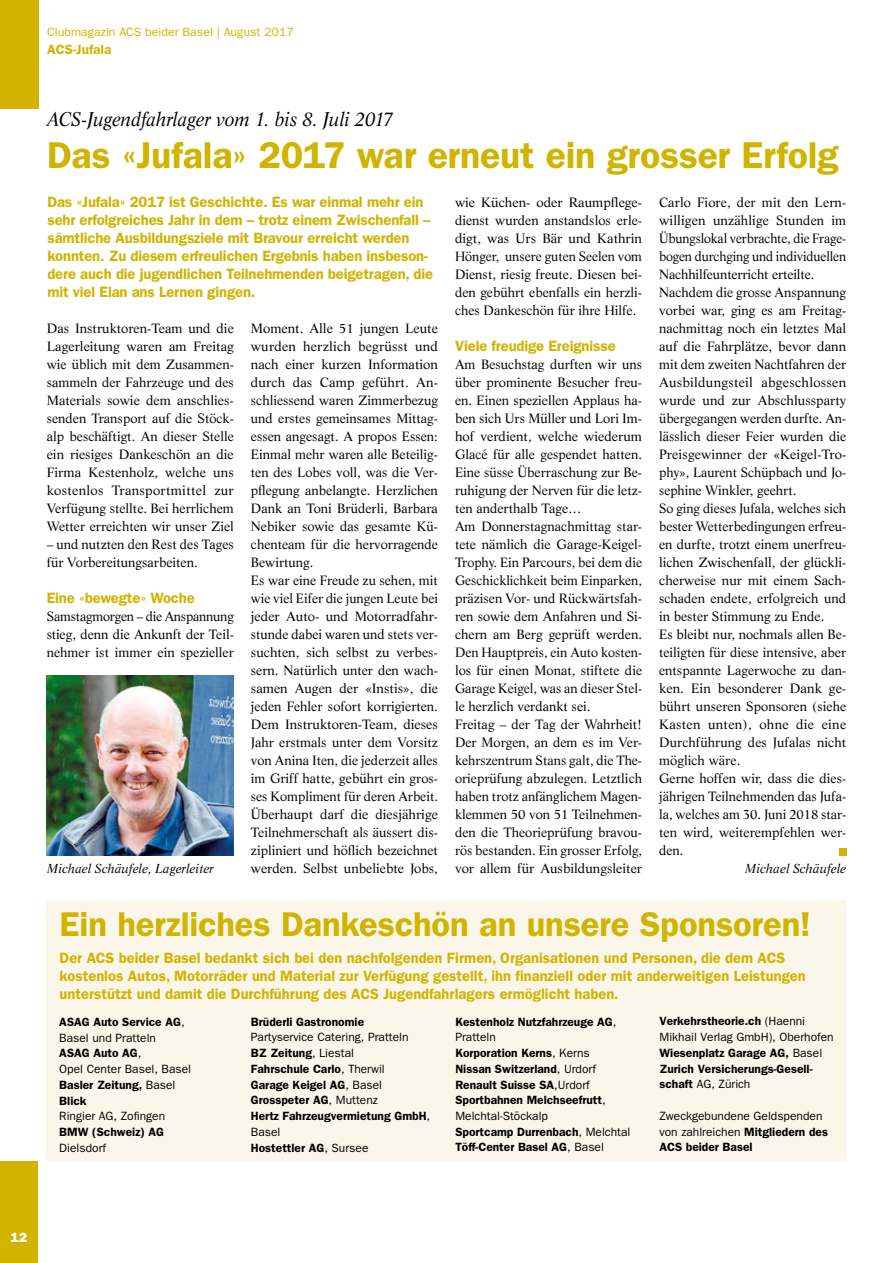
<style>
.page{position:relative;width:893px;height:1263px;background:#fff}
.page>*{position:absolute;margin:0;border:0;box-sizing:border-box;transform-origin:0 0}
.t1{font:600 37.5px "ITC Franklin Gothic Std";letter-spacing:-.005em;color:#d0b400}
.t2{font:600 34.5px "ITC Franklin Gothic Std";letter-spacing:-.005em;color:#d0b400}
.t3{font:italic 19.5px "Life LT Std";letter-spacing:-.01em;color:#000;scale:.95 1}
.t4{font:600 15px/18px "ITC Franklin Gothic Std";letter-spacing:-.01em;color:#d0b400}
.t5{font:600 13.5px "ITC Franklin Gothic Std";letter-spacing:.005em;color:#d0b400}
.t6{font:13.5px "ITC Franklin Gothic Std Hvy";color:#fff}
.t7{font:13.2px/18px "Life LT Std";color:#000}
.t8{font:italic 12.75px "Life LT Std";color:#000}
.t9{font:600 12px/15.8px "ITC Franklin Gothic Std";color:#000}
.t10{font:12px/15.8px "ITC Franklin Gothic Std";color:#000}
.t11{font:12px "ITC Franklin Gothic Std";color:#d0b400}
.s1{font-weight:400}
.s2{font-weight:600}
</style>
<div class="page">
<div style="left:0;top:0;width:38px;height:108px;background:#d0b400"></div>
<div style="left:0;top:1162px;width:38px;height:101px;background:#d0b400"></div>
<div style="left:47px;top:900px;width:799px;height:261px;background:#faf7ea"></div>
<div style="left:839px;top:848px;width:7px;height:7px;background:#d0b400"></div>
<img style="left:47px;top:675px;width:187px;height:180px">
<p class="t11" style="left:47px;top:25px;width:248px">Clubmagazin ACS beider Basel | August 2017</p>
<p class="t5" style="left:47px;top:41px;width:66px">ACS-Jufala</p>
<h3 class="t3" style="left:47px;top:107px;width:366px">ACS-Jugendfahrlager vom 1. bis 8. Juli 2017</h3>
<h1 class="t1" style="left:47px;top:133px;width:793px">Das «Jufala» 2017 war erneut ein grosser Erfolg</h1>
<p class="t4" style="left:47px;top:193px;width:387px">Das «Jufala» 2017 ist Geschichte. Es war einmal mehr ein sehr erfolgreiches Jahr in dem – trotz einem Zwischenfall – sämtliche Ausbildungsziele mit Bravour erreicht werden konnten. Zu diesem erfreulichen Ergebnis haben insbeson&shy;dere auch die jugendlichen Teilnehmenden beigetragen, die mit viel Elan ans Lernen gingen.</p>
<p class="t7" style="left:455px;top:193px;width:189px;text-align:justify">wie Küchen- oder Raumpflege&shy;dienst wurden anstandslos erle&shy;digt, was Urs Bär und Kathrin Hönger, unsere guten Seelen vom Dienst, riesig freute. Diesen bei&shy;den gebührt ebenfalls ein herzli&shy;ches Dankeschön für ihre Hilfe.</p>
<p class="t4" style="left:455px;top:337px;width:162px">Viele freudige Ereignisse</p>
<p class="t7" style="left:455px;top:355px;width:189px">Am Besuchstag durften wir uns über prominente Besucher freu&shy;en. Einen speziellen Applaus ha&shy;ben sich Urs Müller und Lori Im&shy;hof verdient, welche wiederum<br>Glacé für alle gespendet hatten.<br>Eine süsse Überraschung zur Be&shy;ruhigung der Nerven für die letz&shy;ten anderthalb Tage…<br>Am Donnerstagnachmittag star&shy;tete nämlich die Garage-Keigel-<br>Trophy. Ein Parcours, bei dem die<br>Geschicklichkeit beim Einparken, präzisen Vor- und Rückwärtsfah&shy;ren sowie dem Anfahren und Si&shy;chern am Berg geprüft werden.<br>Den Hauptpreis, ein Auto kosten&shy;los für einen Monat, stiftete die<br>Garage Keigel, was an dieser Stel&shy;le herzlich verdankt sei.<br>Freitag – der Tag der Wahrheit!<br>Der Morgen, an dem es im Ver&shy;kehrszentrum Stans galt, die The&shy;orieprüfung abzulegen. Letztlich haben trotz anfänglichem Magen&shy;klemmen 50 von 51 Teilnehmen&shy;den die Theorieprüfung bravou&shy;rös bestanden. Ein grosser Erfolg, vor allem für Ausbildungsleiter</p>
<p class="t7" style="left:659px;top:193px;width:189px">Carlo Fiore, der mit den Lern&shy;willigen unzählige Stunden im<br>Übungslokal verbrachte, die Frage&shy;bogen durchging und individuellen<br>Nachhilfeunterricht erteilte.<br>Nachdem die grosse Anspannung vorbei war, ging es am Freitag&shy;nachmittag noch ein letztes Mal auf die Fahrplätze, bevor dann mit dem zweiten Nachtfahren der<br>Ausbildungsteil abgeschlossen wurde und zur Abschlussparty übergegangen werden durfte. An&shy;lässlich dieser Feier wurden die<br>Preisgewinner der «Keigel-Tro&shy;phy», Laurent Schüpbach und Jo&shy;sephine Winkler, geehrt.<br>So ging dieses Jufala, welches sich bester Wetterbedingungen erfreu&shy;en durfte, trotzt einem unerfreu&shy;lichen Zwischenfall, der glückli&shy;cherweise nur mit einem Sach&shy;schaden endete, erfolgreich und in bester Stimmung zu Ende.<br>Es bleibt nur, nochmals allen Be&shy;teiligten für diese intensive, aber entspannte Lagerwoche zu dan&shy;ken. Ein besonderer Dank ge&shy;bührt unseren Sponsoren (siehe<br>Kasten unten), ohne die eine<br>Durchführung des Jufalas nicht möglich wäre.<br>Gerne hoffen wir, dass die dies&shy;jährigen Teilnehmenden das Jufa&shy;la, welches am 30. Juni 2018 star&shy;ten wird, weiterempfehlen wer&shy;den.</p>
<p class="t7" style="left:47px;top:319px;width:189px;text-align:justify">Das Instruktoren-Team und die Lagerleitung waren am Freitag wie üblich mit dem Zusammen&shy;sammeln der Fahrzeuge und des Materials sowie dem anschlies&shy;senden Transport auf die Stöck&shy;alp beschäftigt. An dieser Stelle ein riesiges Dankeschön an die Firma Kestenholz, welche uns kostenlos Transportmittel zur Verfügung stellte. Bei herrlichem Wetter erreichten wir unser Ziel</p>
<p class="t7" style="left:47px;top:535px;width:189px">– und nutzten den Rest des Tages für Vorbereitungsarbeiten.</p>
<p class="t4" style="left:47px;top:589px;width:149px">Eine «bewegte» Woche</p>
<p class="t7" style="left:47px;top:607px;width:189px;text-align:justify">Samstagmorgen – die Anspannung stieg, denn die Ankunft der Teil&shy;nehmer ist immer ein spezieller</p>
<p class="t7" style="left:251px;top:319px;width:189px">Moment. Alle 51 jungen Leute wurden herzlich begrüsst und nach einer kurzen Information durch das Camp geführt. An&shy;schliessend waren Zimmerbezug und erstes gemeinsames Mittag&shy;essen angesagt. A propos Essen:<br>Einmal mehr waren alle Beteilig&shy;ten des Lobes voll, was die Ver&shy;pflegung anbelangte. Herzlichen<br>Dank an Toni Brüderli, Barbara<br>Nebiker sowie das gesamte Kü&shy;chenteam für die hervorragende<br>Bewirtung.<br>Es war eine Freude zu sehen, mit wie viel Eifer die jungen Leute bei jeder Auto- und Motorradfahr&shy;stunde dabei waren und stets ver&shy;suchten, sich selbst zu verbes&shy;sern. Natürlich unter den wach&shy;samen Augen der «Instis», die jeden Fehler sofort korrigierten.<br>Dem Instruktoren-Team, dieses<br>Jahr erstmals unter dem Vorsitz von Anina Iten, die jederzeit alles im Griff hatte, gebührt ein gros&shy;ses Kompliment für deren Arbeit.<br>Überhaupt darf die diesjährige<br>Teilnehmerschaft als äussert dis&shy;zipliniert und höflich bezeichnet werden. Selbst unbeliebte Jobs,</p>
<p class="t8" style="left:47px;top:861px;width:168px">Michael Schäufele, Lagerleiter</p>
<p class="t8" style="left:745px;top:861px;width:103px">Michael Schäufele</p>
<h2 class="t2" style="left:60px;top:904px;width:753px">Ein herzliches Dankeschön an unsere Sponsoren!</h2>
<p class="t4" style="left:60px;top:949px;width:748px">Der ACS beider Basel bedankt sich bei den nachfolgenden Firmen, Organisationen und Personen, die dem ACS kostenlos Autos, Motorräder und Material zur Verfügung gestellt, ihn finanziell oder mit anderweitigen Leistungen unterstützt und damit die Durchführung des ACS Jugendfahrlagers ermöglicht haben.</p>
<p class="t9" style="left:59px;top:1014px;width:133px">ASAG Auto Service AG<span class="s1">,<br>Basel und Pratteln<br></span>ASAG Auto AG<span class="s1">,<br>Opel Center Basel, Basel<br></span>Basler Zeitung, <span class="s1">Basel<br></span>Blick</p>
<p class="t10" style="left:59px;top:1108px;width:107px">Ringier AG, Zofingen</p>
<p class="t9" style="left:59px;top:1124px;width:106px">BMW (Schweiz) AG</p>
<p class="t10" style="left:59px;top:1140px;width:48px">Dielsdorf</p>
<p class="t9" style="left:251px;top:1013px;width:115px">Brüderli Gastronomie</p>
<p class="t9" style="left:251px;top:1029px;width:181px"><span class="s1">Partyservice Catering, Pratteln<br></span>BZ Zeitung<span class="s1">, Liestal<br></span>Fahrschule Carlo<span class="s1">, Therwil<br></span>Garage Keigel AG<span class="s1">, Basel<br></span>Grosspeter AG<span class="s1">, Muttenz<br></span>Hertz Fahrzeugvermietung GmbH<span class="s1">,<br>Basel<br></span>Hostettler AG<span class="s1">, Sursee</span></p>
<p class="t9" style="left:455px;top:1013px;width:176px">Kestenholz Nutzfahrzeuge AG<span class="s1">,<br>Pratteln<br></span>Korporation Kerns<span class="s1">, Kerns<br></span>Nissan Switzerland<span class="s1">, Urdorf<br></span>Renault Suisse SA<span class="s1">,Urdorf<br></span>Sportbahnen Melchseefrutt<span class="s1">,<br>Melchtal-Stöckalp<br></span>Sportcamp Durrenbach<span class="s1">, Melchtal<br></span>Töff-Center Basel AG<span class="s1">, Basel</span></p>
<p class="t9" style="left:659px;top:1013px;width:176px">Verkehrstheorie.ch <span class="s1">(Haenni<br>Mikhail Verlag GmbH), Oberhofen<br></span>Wiesenplatz Garage AG, <span class="s1">Basel<br></span>Zurich Versicherungs-Gesell&shy;schaft <span class="s1">AG, Zürich</span></p>
<p class="t10" style="left:659px;top:1108px;width:170px">Zweckgebundene Geldspenden von zahlreichen <span class="s2">Mitgliedern des<br>ACS beider Basel</span></p>
<p class="t6" style="left:11px;top:1229px;width:18px">12</p>
</div>
